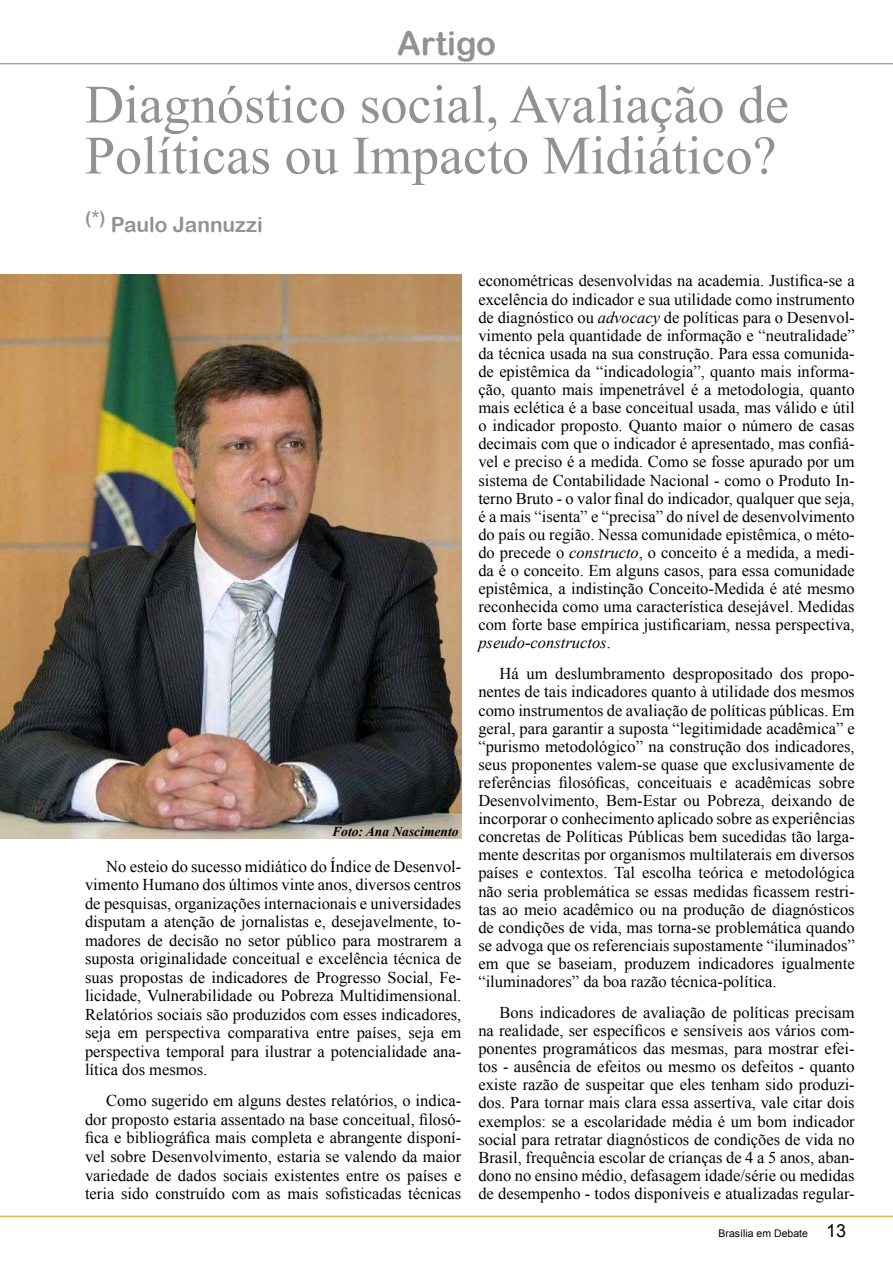
<style>
.page{position:relative;width:893px;height:1263px;background:#fff}
.page>*{position:absolute;margin:0;border:0;box-sizing:border-box;transform-origin:0 0}
.t1{font:54px/51px "Times New Roman";color:#929292}
.t2{font:33px "Arial Rounded MT Bold";color:#929292}
.t3{font:21px "Arial Rounded MT Bold";color:#929292}
.t4{font:16.5px/18.1px "Times New Roman";color:#000;text-align:justify}
.t5{font:italic 700 13.5px "Times New Roman";color:#000}
.t6{font:10.5px "Arial";color:#000}
.s1{font-style:italic}
.s2{font-size:18px}
</style>
<div class="page">
<hr style="left:0;top:1216px;width:893px;height:1px;background:#f39300">
<img style="left:0;top:275px;width:461px;height:563px">
<hr style="left:0;top:63px;width:893px;height:1px;background:#807e7e">
<h2 class="t2" style="left:397px;top:23px;width:100px">Artigo</h2>
<h1 class="t1" style="left:85px;top:78px;width:705px">Diagnóstico social, Avaliação de<br>Políticas ou Impacto Midiático?</h1>
<p class="t3" style="left:85px;top:212px;width:179px"><sup>(*)</sup> Paulo Jannuzzi</p>
<p class="t5" style="left:332px;top:822px;width:128px">Foto: Ana Nascimento</p>
<p class="t4" style="left:85px;top:856px;width:378px;text-indent:21px">No esteio do sucesso midiático do Índice de Desenvol&shy;vimento Humano dos últimos vinte anos, diversos centros de pesquisas, organizações internacionais e universidades disputam a atenção de jornalistas e, desejavelmente, to&shy;madores de decisão no setor público para mostrarem a suposta originalidade conceitual e excelência técnica de suas propostas de indicadores de Progresso Social, Fe&shy;licidade, Vulnerabilidade ou Pobreza Multidimensional.<br>Relatórios sociais são produzidos com esses indicadores, seja em perspectiva comparativa entre países, seja em perspectiva temporal para ilustrar a potencialidade ana&shy;lítica dos mesmos.</p>
<p class="t4" style="left:85px;top:1091px;width:378px;text-indent:21px">Como sugerido em alguns destes relatórios, o indica&shy;dor proposto estaria assentado na base conceitual, filosó&shy;fica e bibliográfica mais completa e abrangente disponí&shy;vel sobre Desenvolvimento, estaria se valendo da maior variedade de dados sociais existentes entre os países e teria sido construído com as mais sofisticadas técnicas</p>
<p class="t4" style="left:478px;top:272px;width:378px">econométricas desenvolvidas na academia. Justifica-se a excelência do indicador e sua utilidade como instrumento de diagnóstico ou <span class="s1">advocacy</span> de políticas para o Desenvol&shy;vimento pela quantidade de informação e “neutralidade” da técnica usada na sua construção. Para essa comunida&shy;de epistêmica da “indicadologia”, quanto mais informa&shy;ção, quanto mais impenetrável é a metodologia, quanto mais eclética é a base conceitual usada, mas válido e útil o indicador proposto. Quanto maior o número de casas decimais com que o indicador é apresentado, mas confiá&shy;vel e preciso é a medida. Como se fosse apurado por um sistema de Contabilidade Nacional - como o Produto In&shy;terno Bruto - o valor final do indicador, qualquer que seja, é a mais “isenta” e “precisa” do nível de desenvolvimento do país ou região. Nessa comunidade epistêmica, o méto&shy;do precede o <span class="s1">constructo</span>, o conceito é a medida, a medi&shy;da é o conceito. Em alguns casos, para essa comunidade epistêmica, a indistinção Conceito-Medida é até mesmo reconhecida como uma característica desejável. Medidas com forte base empírica justificariam, nessa perspectiva, <span class="s1">pseudo-constructos</span>.</p>
<p class="t4" style="left:478px;top:664px;width:378px;text-indent:21px">Há um deslumbramento despropositado dos propo&shy;nentes de tais indicadores quanto à utilidade dos mesmos como instrumentos de avaliação de políticas públicas. Em geral, para garantir a suposta “legitimidade acadêmica” e “purismo metodológico” na construção dos indicadores, seus proponentes valem-se quase que exclusivamente de referências filosóficas, conceituais e acadêmicas sobre Desenvolvimento, Bem-Estar ou Pobreza, deixando de incorporar o conhecimento aplicado sobre as experiências concretas de Políticas Públicas bem sucedidas tão larga&shy;mente descritas por organismos multilaterais em diversos países e contextos. Tal escolha teórica e metodológica não seria problemática se essas medidas ficassem restri&shy;tas ao meio acadêmico ou na produção de diagnósticos de condições de vida, mas torna-se problemática quando se advoga que os referenciais supostamente “iluminados” em que se baseiam, produzem indicadores igualmente “iluminadores” da boa razão técnica-política.</p>
<p class="t4" style="left:478px;top:1003px;width:378px;text-indent:21px">Bons indicadores de avaliação de políticas precisam na realidade, ser específicos e sensíveis aos vários com&shy;ponentes programáticos das mesmas, para mostrar efei&shy;tos - ausência de efeitos ou mesmo os defeitos - quanto existe razão de suspeitar que eles tenham sido produzi&shy;dos. Para tornar mais clara essa assertiva, vale citar dois exemplos: se a escolaridade média é um bom indicador social para retratar diagnósticos de condições de vida no Brasil, frequência escolar de crianças de 4 a 5 anos, aban&shy;dono no ensino médio, defasagem idade/série ou medidas de desempenho - todos disponíveis e atualizadas regular-</p>
<p class="t6" style="left:719px;top:1227px;width:129px">Brasília em Debate <span class="s2">13</span></p>
</div>
